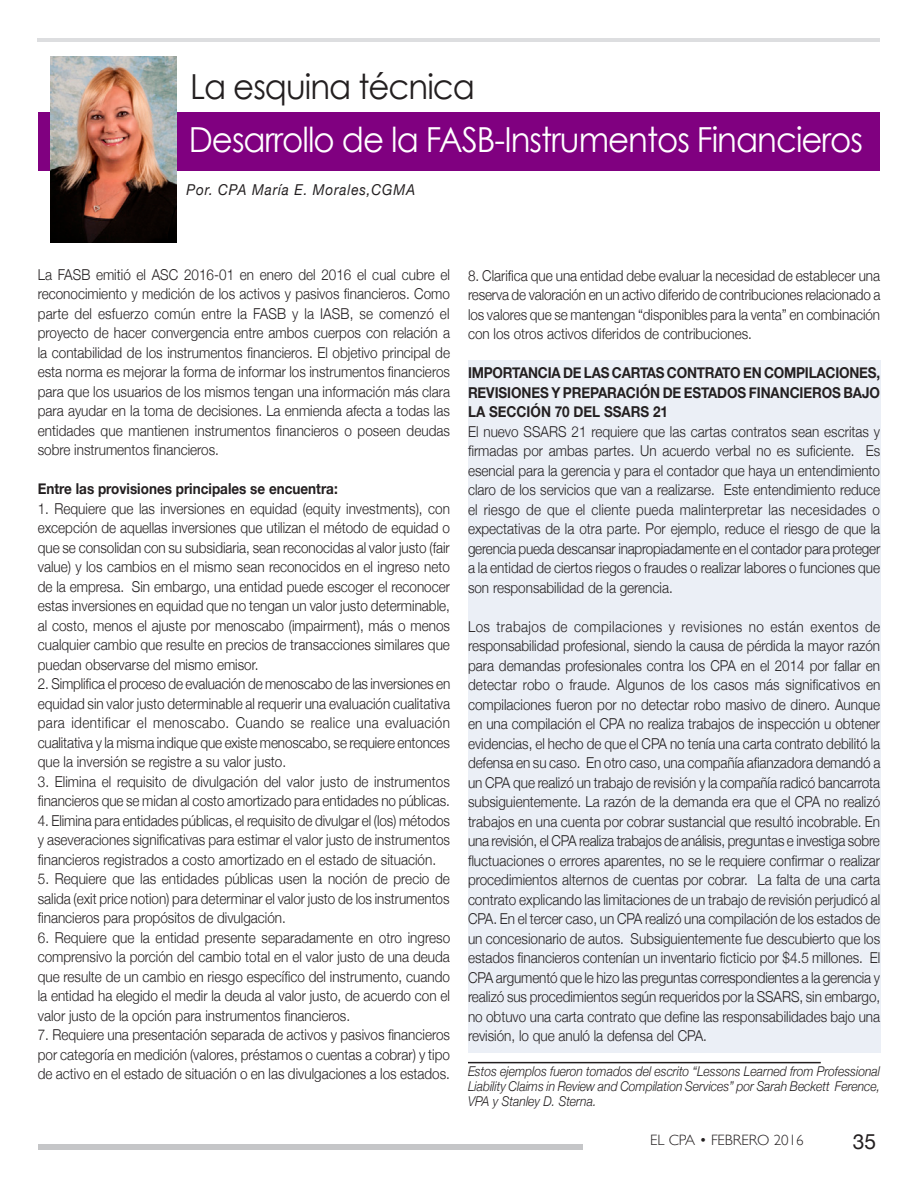
<style>
.page{position:relative;width:918px;height:1188px;background:#fff}
.page>*{position:absolute;margin:0;border:0;box-sizing:border-box;transform-origin:0 0}
.t1{font:34.5px "Century Gothic";letter-spacing:-.03em;color:#fff;scale:.94 1}
.t2{font:34.5px "Century Gothic";letter-spacing:-.03em;color:#231f20;scale:.94 1}
.t3{font:21px "Helvetica Neue";color:#231f20}
.t4{font:300 15px/19.5px "Helvetica Neue";color:#231f20;text-align:justify;scale:.9 1}
.t5{font:700 15px/19.5px "Helvetica Neue";color:#231f20;text-align:justify;scale:.9 1}
.t6{font:italic 15px "Helvetica Neue";letter-spacing:.06em;color:#231f20;scale:.91 1}
.t7{font:300 15px "Gill Sans";color:#231f20}
.t8{font:italic 300 13.5px/15px "Helvetica Neue";color:#231f20;text-align:justify;scale:.9 1}
</style>
<div class="page">
<hr style="left:38px;top:38px;width:842px;height:4px;background:#dddee0">
<div style="left:38px;top:1145px;width:544px;height:5px;background:#c5c6c8"></div>
<div style="left:468px;top:360px;width:412px;height:693px;background:#ebeff6"></div>
<div style="left:38px;top:112px;width:842px;height:58px;background:#800080"></div>
<img style="left:51px;top:57px;width:126px;height:185px">
<hr style="left:468px;top:1062px;width:353px;height:1px;background:#231f20">
<p class="t2" style="left:190px;top:66px;width:305px">La esquina técnica</p>
<p class="t1" style="left:189px;top:118px;width:719px">Desarrollo de la FASB-Instrumentos Financieros</p>
<p class="t6" style="left:187px;top:179px;width:253px">Por. CPA María E. Morales,CGMA</p>
<p class="t4" style="left:38px;top:264px;width:460px">La FASB emitió el ASC 2016-01 en enero del 2016 el cual cubre el reconocimiento y medición de los activos y pasivos financieros. Como parte del esfuerzo común entre la FASB y la IASB, se comenzó el proyecto de hacer convergencia entre ambos cuerpos con relación a la contabilidad de los instrumentos financieros. El objetivo principal de esta norma es mejorar la forma de informar los instrumentos financieros para que los usuarios de los mismos tengan una información más clara para ayudar en la toma de decisiones. La enmienda afecta a todas las entidades que mantienen instrumentos financieros o poseen deudas sobre instrumentos financieros.</p>
<p class="t5" style="left:38px;top:480px;width:335px">Entre las provisiones principales se encuentra:</p>
<p class="t4" style="left:38px;top:498px;width:460px">1. Requiere que las inversiones en equidad (equity investments), con excepción de aquellas inversiones que utilizan el método de equidad o que se consolidan con su subsidiaria, sean reconocidas al valor justo (fair value) y los cambios en el mismo sean reconocidos en el ingreso neto de la empresa. Sin embargo, una entidad puede escoger el reconocer estas inversiones en equidad que no tengan un valor justo determinable, al costo, menos el ajuste por menoscabo (impairment), más o menos cualquier cambio que resulte en precios de transacciones similares que puedan observarse del mismo emisor.</p>
<p class="t4" style="left:38px;top:673px;width:460px">2. Simplifica el proceso de evaluación de menoscabo de las inversiones en equidad sin valor justo determinable al requerir una evaluación cualitativa para identificar el menoscabo. Cuando se realice una evaluación cualitativa y la misma indique que existe menoscabo, se requiere entonces que la inversión se registre a su valor justo.</p>
<p class="t4" style="left:38px;top:771px;width:460px">3. Elimina el requisito de divulgación del valor justo de instrumentos financieros que se midan al costo amortizado para entidades no públicas.</p>
<p class="t4" style="left:38px;top:810px;width:460px">4. Elimina para entidades públicas, el requisito de divulgar el (los) métodos y aseveraciones significativas para estimar el valor justo de instrumentos financieros registrados a costo amortizado en el estado de situación.</p>
<p class="t4" style="left:38px;top:868px;width:459px">5. Requiere que las entidades públicas usen la noción de precio de salida (exit price notion) para determinar el valor justo de los instrumentos financieros para propósitos de divulgación.</p>
<p class="t4" style="left:38px;top:927px;width:460px">6. Requiere que la entidad presente separadamente en otro ingreso comprensivo la porción del cambio total en el valor justo de una deuda que resulte de un cambio en riesgo específico del instrumento, cuando la entidad ha elegido el medir la deuda al valor justo, de acuerdo con el valor justo de la opción para instrumentos financieros.</p>
<p class="t4" style="left:38px;top:1024px;width:460px">7. Requiere una presentación separada de activos y pasivos financieros por categoría en medición (valores, préstamos o cuentas a cobrar) y tipo de activo en el estado de situación o en las divulgaciones a los estados.</p>
<p class="t4" style="left:468px;top:265px;width:460px">8. Clarifica que una entidad debe evaluar la necesidad de establecer una reserva de valoración en un activo diferido de contribuciones relacionado a los valores que se mantengan “disponibles para la venta” en combinación con los otros activos diferidos de contribuciones.</p>
<p class="t5" style="left:468px;top:364px;width:459px">IMPORTANCIA DE LAS CARTAS CONTRATO EN COMPILACIONES, REVISIONES Y PREPARACIÓN DE ESTADOS FINANCIEROS BAJO LA SECCIÓN 70 DEL SSARS 21</p>
<p class="t4" style="left:468px;top:421px;width:460px">El nuevo SSARS 21 requiere que las cartas contratos sean escritas y firmadas por ambas partes. Un acuerdo verbal no es suficiente. Es esencial para la gerencia y para el contador que haya un entendimiento claro de los servicios que van a realizarse. Este entendimiento reduce el riesgo de que el cliente pueda malinterpretar las necesidades o expectativas de la otra parte. Por ejemplo, reduce el riesgo de que la gerencia pueda descansar inapropiadamente en el contador para proteger a la entidad de ciertos riegos o fraudes o realizar labores o funciones que son responsabilidad de la gerencia.</p>
<p class="t4" style="left:468px;top:616px;width:460px">Los trabajos de compilaciones y revisiones no están exentos de responsabilidad profesional, siendo la causa de pérdida la mayor razón para demandas profesionales contra los CPA en el 2014 por fallar en detectar robo o fraude. Algunos de los casos más significativos en compilaciones fueron por no detectar robo masivo de dinero. Aunque en una compilación el CPA no realiza trabajos de inspección u obtener evidencias, el hecho de que el CPA no tenía una carta contrato debilitó la defensa en su caso. En otro caso, una compañía afianzadora demandó a un CPA que realizó un trabajo de revisión y la compañía radicó bancarrota subsiguientemente. La razón de la demanda era que el CPA no realizó trabajos en una cuenta por cobrar sustancial que resultó incobrable. En una revisión, el CPA realiza trabajos de análisis, preguntas e investiga sobre fluctuaciones o errores aparentes, no se le requiere confirmar o realizar procedimientos alternos de cuentas por cobrar. La falta de una carta contrato explicando las limitaciones de un trabajo de revisión perjudicó al CPA. En el tercer caso, un CPA realizó una compilación de los estados de un concesionario de autos. Subsiguientemente fue descubierto que los estados financieros contenían un inventario ficticio por $4.5 millones. El CPA argumentó que le hizo las preguntas correspondientes a la gerencia y realizó sus procedimientos según requeridos por la SSARS, sin embargo, no obtuvo una carta contrato que define las responsabilidades bajo una revisión, lo que anuló la defensa del CPA.</p>
<p class="t8" style="left:468px;top:1063px;width:460px">Estos ejemplos fueron tomados del escrito “Lessons Learned from Professional Liability Claims in Review and Compilation Services” por Sarah Beckett Ference, VPA y Stanley D. Sterna.</p>
<p class="t7" style="left:650px;top:1128px;width:155px">EL CPA • FEBRERO 2016</p>
<p class="t3" style="left:853px;top:1127px;width:25px">35</p>
</div>
